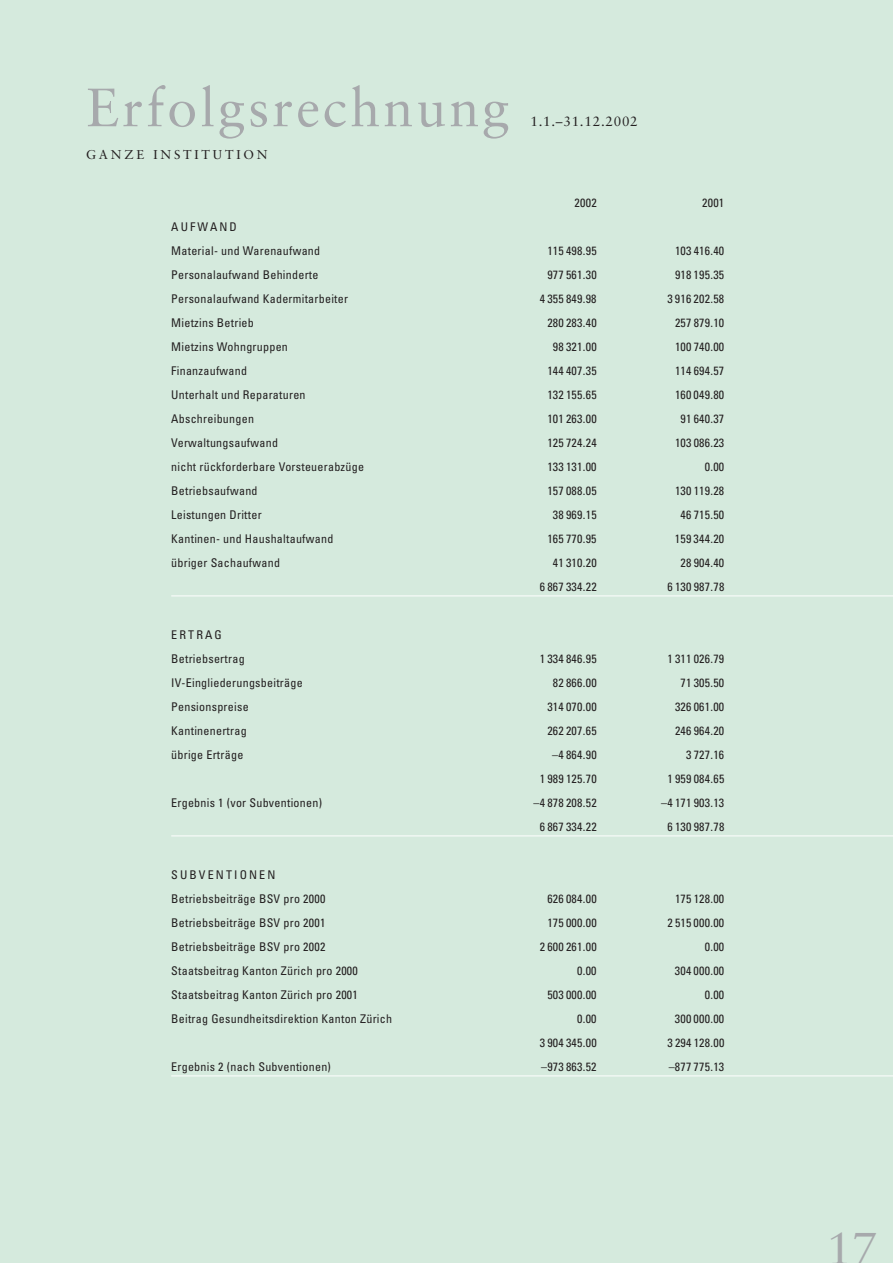
<style>
.page{position:relative;width:893px;height:1263px;background:#fff}
.page>*{position:absolute;margin:0;border:0;box-sizing:border-box;transform-origin:0 0}
.t1{font:54px "Sabon";letter-spacing:.055em;color:#a7a9ac}
.t2{font:45px "Sabon";color:#a7a9ac}
.t3{font:13.5px "Sabon";letter-spacing:.055em;color:#231f20}
.t4{font:12.75px "Sabon";letter-spacing:.22em;color:#231f20}
.t5{font:condensed 12px "Univers";letter-spacing:.02em;color:#231f20}
.t6{font:condensed 12px "Univers";letter-spacing:.175em;color:#231f20}
</style>
<div class="page">
<div style="left:0;top:0;width:892px;height:1263px;background:#d5eadd"></div>
<hr style="left:171px;top:596px;width:721px;height:1px;background:#fff">
<hr style="left:171px;top:836px;width:721px;height:1px;background:#fff">
<hr style="left:171px;top:1076px;width:721px;height:1px;background:#fff">
<h1 class="t1" style="left:86px;top:85px;width:425px">Erfolgsrechnung</h1>
<p class="t4" style="left:86px;top:150px;width:183px">GANZE INSTITUTION</p>
<h1 class="t3" style="left:530px;top:116px;width:109px">1.1.–31.12.2002</h1>
<p class="t5" style="left:574px;top:199px;width:24px">2002</p>
<p class="t5" style="left:702px;top:199px;width:24px">2001</p>
<p class="t6" style="left:171px;top:223px;width:67px">AUFWAND</p>
<p class="t5" style="left:171px;top:247px;width:150px">Material- und Warenaufwand</p>
<p class="t5" style="left:547px;top:247px;width:51px">115 498.95</p>
<p class="t5" style="left:675px;top:247px;width:51px">103 416.40</p>
<p class="t5" style="left:171px;top:271px;width:149px">Personalaufwand Behinderte</p>
<p class="t5" style="left:547px;top:271px;width:51px">977 561.30</p>
<p class="t5" style="left:675px;top:271px;width:51px">918 195.35</p>
<p class="t5" style="left:171px;top:295px;width:178px">Personalaufwand Kadermitarbeiter</p>
<p class="t5" style="left:540px;top:295px;width:58px">4 355 849.98</p>
<p class="t5" style="left:667px;top:295px;width:58px">3 916 202.58</p>
<p class="t5" style="left:171px;top:319px;width:84px">Mietzins Betrieb</p>
<p class="t5" style="left:547px;top:319px;width:51px">280 283.40</p>
<p class="t5" style="left:675px;top:319px;width:51px">257 879.10</p>
<p class="t5" style="left:171px;top:343px;width:118px">Mietzins Wohngruppen</p>
<p class="t5" style="left:553px;top:343px;width:45px">98 321.00</p>
<p class="t5" style="left:675px;top:343px;width:51px">100 740.00</p>
<p class="t5" style="left:171px;top:367px;width:77px">Finanzaufwand</p>
<p class="t5" style="left:547px;top:367px;width:51px">144 407.35</p>
<p class="t5" style="left:675px;top:367px;width:51px">114 694.57</p>
<p class="t5" style="left:171px;top:391px;width:136px">Unterhalt und Reparaturen</p>
<p class="t5" style="left:547px;top:391px;width:51px">132 155.65</p>
<p class="t5" style="left:675px;top:391px;width:51px">160 049.80</p>
<p class="t5" style="left:171px;top:415px;width:84px">Abschreibungen</p>
<p class="t5" style="left:547px;top:415px;width:51px">101 263.00</p>
<p class="t5" style="left:680px;top:415px;width:45px">91 640.37</p>
<p class="t5" style="left:171px;top:439px;width:108px">Verwaltungsaufwand</p>
<p class="t5" style="left:547px;top:439px;width:51px">125 724.24</p>
<p class="t5" style="left:675px;top:439px;width:51px">103 086.23</p>
<p class="t5" style="left:171px;top:463px;width:194px">nicht rückforderbare Vorsteuerabzüge</p>
<p class="t5" style="left:547px;top:463px;width:51px">133 131.00</p>
<p class="t5" style="left:704px;top:463px;width:21px">0.00</p>
<p class="t5" style="left:171px;top:487px;width:88px">Betriebsaufwand</p>
<p class="t5" style="left:547px;top:487px;width:51px">157 088.05</p>
<p class="t5" style="left:675px;top:487px;width:51px">130 119.28</p>
<p class="t5" style="left:171px;top:511px;width:92px">Leistungen Dritter</p>
<p class="t5" style="left:553px;top:511px;width:45px">38 969.15</p>
<p class="t5" style="left:680px;top:511px;width:45px">46 715.50</p>
<p class="t5" style="left:171px;top:535px;width:164px">Kantinen- und Haushaltaufwand</p>
<p class="t5" style="left:547px;top:535px;width:51px">165 770.95</p>
<p class="t5" style="left:675px;top:535px;width:51px">159 344.20</p>
<p class="t5" style="left:171px;top:559px;width:110px">übriger Sachaufwand</p>
<p class="t5" style="left:553px;top:559px;width:45px">41 310.20</p>
<p class="t5" style="left:680px;top:559px;width:45px">28 904.40</p>
<p class="t5" style="left:540px;top:583px;width:58px">6 867 334.22</p>
<p class="t5" style="left:667px;top:583px;width:58px">6 130 987.78</p>
<p class="t5" style="left:171px;top:631px;width:52px">ERTRAG</p>
<p class="t5" style="left:171px;top:655px;width:75px">Betriebsertrag</p>
<p class="t5" style="left:540px;top:655px;width:58px">1 334 846.95</p>
<p class="t5" style="left:667px;top:655px;width:58px">1 311 026.79</p>
<p class="t5" style="left:171px;top:679px;width:133px">IV-Eingliederungsbeiträge</p>
<p class="t5" style="left:553px;top:679px;width:45px">82 866.00</p>
<p class="t5" style="left:680px;top:679px;width:45px">71 305.50</p>
<p class="t5" style="left:171px;top:703px;width:79px">Pensionspreise</p>
<p class="t5" style="left:547px;top:703px;width:51px">314 070.00</p>
<p class="t5" style="left:675px;top:703px;width:51px">326 061.00</p>
<p class="t5" style="left:171px;top:727px;width:77px">Kantinenertrag</p>
<p class="t5" style="left:547px;top:727px;width:51px">262 207.65</p>
<p class="t5" style="left:675px;top:727px;width:51px">246 964.20</p>
<p class="t5" style="left:171px;top:751px;width:74px">übrige Erträge</p>
<p class="t5" style="left:552px;top:751px;width:46px">–4 864.90</p>
<p class="t5" style="left:686px;top:751px;width:40px">3 727.16</p>
<p class="t5" style="left:540px;top:775px;width:58px">1 989 125.70</p>
<p class="t5" style="left:667px;top:775px;width:58px">1 959 084.65</p>
<p class="t5" style="left:171px;top:799px;width:152px">Ergebnis 1 (vor Subventionen)</p>
<p class="t5" style="left:533px;top:799px;width:64px">–4 878 208.52</p>
<p class="t5" style="left:661px;top:799px;width:64px">–4 171 903.13</p>
<p class="t5" style="left:540px;top:823px;width:58px">6 867 334.22</p>
<p class="t5" style="left:667px;top:823px;width:58px">6 130 987.78</p>
<p class="t6" style="left:171px;top:871px;width:106px">SUBVENTIONEN</p>
<p class="t5" style="left:171px;top:895px;width:156px">Betriebsbeiträge BSV pro 2000</p>
<p class="t5" style="left:547px;top:895px;width:51px">626 084.00</p>
<p class="t5" style="left:675px;top:895px;width:51px">175 128.00</p>
<p class="t5" style="left:171px;top:919px;width:156px">Betriebsbeiträge BSV pro 2001</p>
<p class="t5" style="left:547px;top:919px;width:51px">175 000.00</p>
<p class="t5" style="left:667px;top:919px;width:58px">2 515 000.00</p>
<p class="t5" style="left:171px;top:943px;width:156px">Betriebsbeiträge BSV pro 2002</p>
<p class="t5" style="left:540px;top:943px;width:58px">2 600 261.00</p>
<p class="t5" style="left:704px;top:943px;width:21px">0.00</p>
<p class="t5" style="left:171px;top:967px;width:188px">Staatsbeitrag Kanton Zürich pro 2000</p>
<p class="t5" style="left:577px;top:967px;width:21px">0.00</p>
<p class="t5" style="left:675px;top:967px;width:51px">304 000.00</p>
<p class="t5" style="left:171px;top:991px;width:188px">Staatsbeitrag Kanton Zürich pro 2001</p>
<p class="t5" style="left:547px;top:991px;width:51px">503 000.00</p>
<p class="t5" style="left:704px;top:991px;width:21px">0.00</p>
<p class="t5" style="left:171px;top:1015px;width:222px">Beitrag Gesundheitsdirektion Kanton Zürich</p>
<p class="t5" style="left:577px;top:1015px;width:21px">0.00</p>
<p class="t5" style="left:675px;top:1015px;width:51px">300 000.00</p>
<p class="t5" style="left:540px;top:1039px;width:58px">3 904 345.00</p>
<p class="t5" style="left:667px;top:1039px;width:58px">3 294 128.00</p>
<p class="t5" style="left:171px;top:1063px;width:161px">Ergebnis 2 (nach Subventionen)</p>
<p class="t5" style="left:541px;top:1063px;width:57px">–973 863.52</p>
<p class="t5" style="left:668px;top:1063px;width:57px">–877 775.13</p>
<p class="t2" style="left:826px;top:1229px;width:52px">17</p>
</div>
